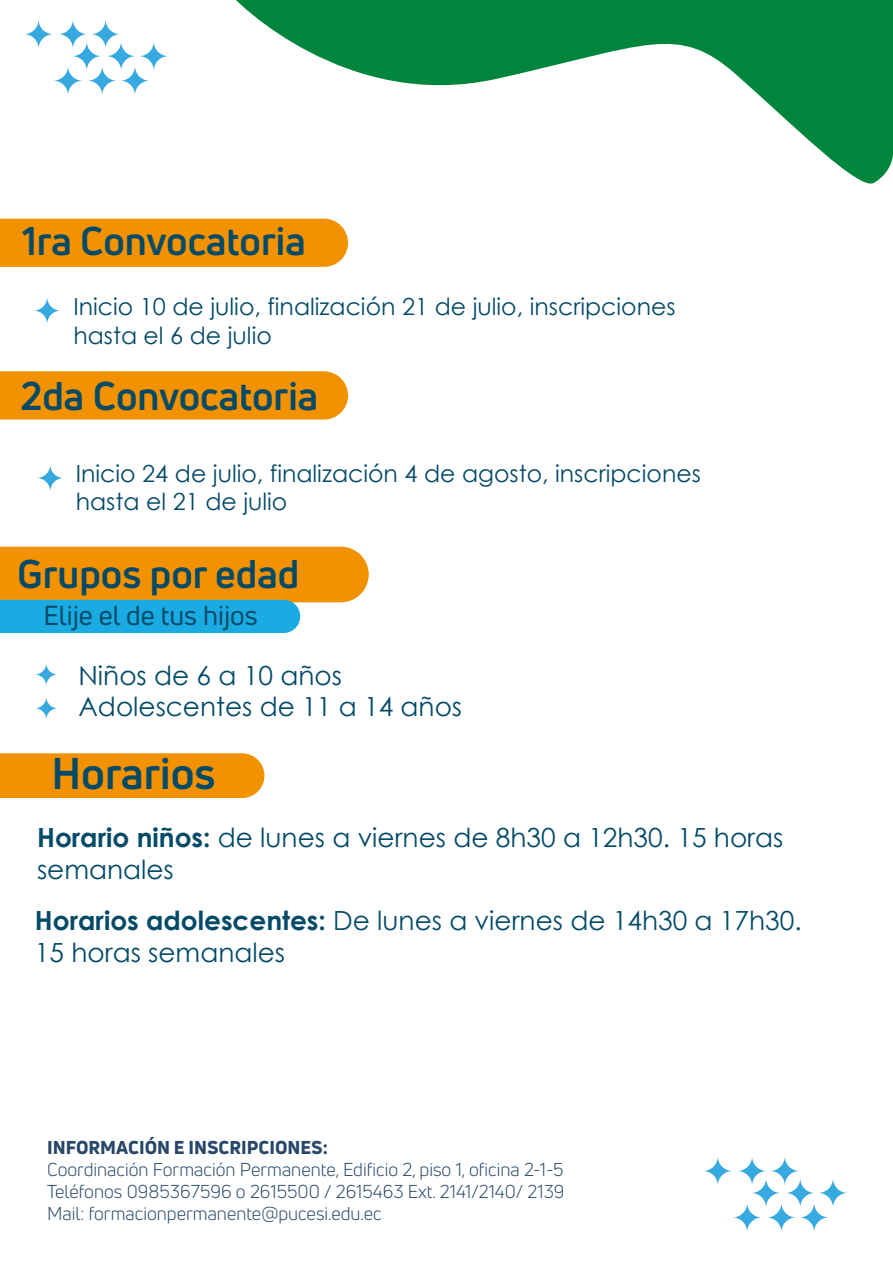
<style>
.page{position:relative;width:893px;height:1263px;background:#fff}
.page>*{position:absolute;margin:0;border:0;box-sizing:border-box;transform-origin:0 0}
.t1{font:700 43.5px "Uni Neue";color:#034a68}
.t2{font:700 39.15px "Uni Neue";color:#034a68}
.t3{font:27px "Uni Neue";color:#034a68}
.t4{font:26.4px/31.7px "Century Gothic";color:#034a68}
.t5{font:23.55px/28.3px "Century Gothic";color:#034a68}
.t6{font:18.3px/21.9px "Uni Neue";color:#284769;text-align:justify}
.t7{font:800 18.3px "Uni Neue";color:#284769}
.s1{font-weight:700}
</style>
<div class="page">
<svg style="left:236px;top:0;width:657px;height:184px"></svg>
<svg style="left:24px;top:19px;width:29px;height:30px"></svg>
<svg style="left:58px;top:19px;width:30px;height:30px"></svg>
<svg style="left:91px;top:19px;width:29px;height:30px"></svg>
<svg style="left:72px;top:41px;width:29px;height:30px"></svg>
<svg style="left:106px;top:41px;width:30px;height:30px"></svg>
<svg style="left:139px;top:41px;width:29px;height:30px"></svg>
<svg style="left:53px;top:66px;width:30px;height:29px"></svg>
<svg style="left:88px;top:66px;width:29px;height:29px"></svg>
<svg style="left:120px;top:66px;width:30px;height:29px"></svg>
<div style="left:0;top:219px;width:348px;height:48px;background:#f39200"></div>
<div style="left:0;top:371px;width:348px;height:48px;background:#f39200"></div>
<svg style="left:34px;top:297px;width:27px;height:27px"></svg>
<svg style="left:37px;top:464px;width:27px;height:28px"></svg>
<svg style="left:0;top:547px;width:369px;height:86px;background:#b0a25a"></svg>
<svg style="left:35px;top:663px;width:23px;height:23px"></svg>
<svg style="left:35px;top:697px;width:23px;height:23px"></svg>
<div style="left:0;top:753px;width:264px;height:45px;background:#f39200"></div>
<svg style="left:703px;top:1156px;width:29px;height:30px"></svg>
<svg style="left:737px;top:1156px;width:30px;height:30px"></svg>
<svg style="left:770px;top:1156px;width:29px;height:30px"></svg>
<svg style="left:751px;top:1178px;width:30px;height:29px"></svg>
<svg style="left:785px;top:1178px;width:30px;height:29px"></svg>
<svg style="left:818px;top:1178px;width:30px;height:29px"></svg>
<svg style="left:732px;top:1203px;width:30px;height:29px"></svg>
<svg style="left:767px;top:1203px;width:29px;height:29px"></svg>
<svg style="left:799px;top:1203px;width:30px;height:29px"></svg>
<h2 class="t2" style="left:22px;top:216px;width:285px">1ra Convocatoria</h2>
<p class="t5" style="left:73px;top:292px;width:604px">Inicio 10 de julio, finalización 21 de julio, inscripciones hasta el 6 de julio</p>
<h2 class="t2" style="left:20px;top:371px;width:299px">2da Convocatoria</h2>
<p class="t5" style="left:76px;top:459px;width:627px">Inicio 24 de julio, finalización 4 de agosto, inscripciones hasta el 21 de julio</p>
<h2 class="t2" style="left:17px;top:550px;width:284px">Grupos por edad</h2>
<p class="t3" style="left:43px;top:599px;width:216px">Elije el de tus hijos</p>
<p class="t4" style="left:78px;top:659px;width:385px">Niños de 6 a 10 años<br>Adolescentes de 11 a 14 años</p>
<h1 class="t1" style="left:51px;top:746px;width:166px">Horarios</h1>
<p class="t4" style="left:37px;top:821px;width:748px"><span class="s1">Horario niños:</span> de lunes a viernes de 8h30 a 12h30. 15 horas semanales</p>
<p class="t4" style="left:35px;top:904px;width:768px"><span class="s1">Horarios adolescentes:</span> De lunes a viernes de 14h30 a 17h30.<br>15 horas semanales</p>
<p class="t7" style="left:47px;top:1135px;width:282px">INFORMACIÓN E INSCRIPCIONES:</p>
<p class="t6" style="left:47px;top:1158px;width:519px">Coordinación Formación Permanente, Edificio 2, piso 1, oficina 2-1-5<br>Teléfonos 0985367596 o 2615500 / 2615463 Ext. 2141/2140/ 2139<br>Mail: formacionpermanente@pucesi.edu.ec</p>
</div>
